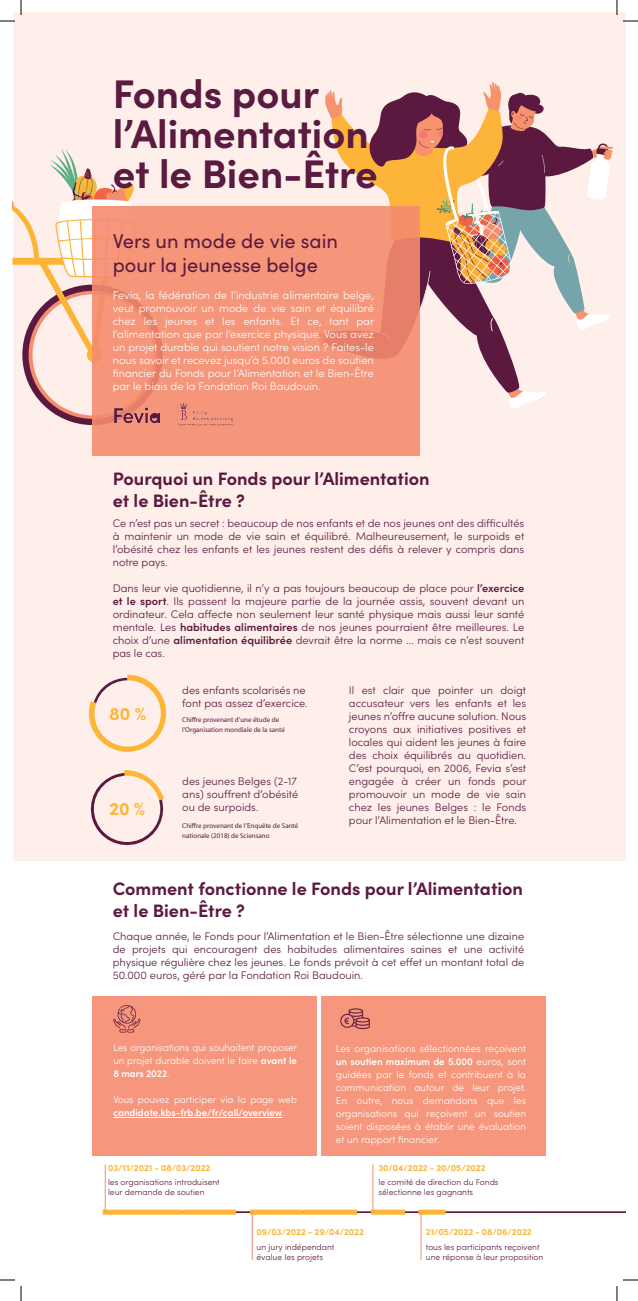
<style>
.page{position:relative;width:638px;height:1301px;background:#fff}
.page>*{position:absolute;margin:0;border:0;box-sizing:border-box;transform-origin:0 0}
.t1{font:700 40px/40px "Sofia Pro";color:#5b1a40}
.t2{font:20px/24px "Sofia Pro";color:#5b1a40}
.t3{font:700 18px/22px "Sofia Pro";color:#5b1a40}
.t4{font:700 17.9px "Sofia Pro";color:#fcb534}
.t5{font:300 11px/13px "Sofia Pro";color:#5b1a40;text-align:justify}
.t6{font:300 11px/13px "Sofia Pro";color:#fff;text-align:justify}
.t7{font:300 10px/13px "Sofia Pro";letter-spacing:-.005em;color:#fff;text-align:justify}
.t8{font:600 10px/13px "Sofia Pro";letter-spacing:-.005em;color:#fff}
.t9{font:700 9px "Sofia Pro";color:#fcb534}
.t10{font:300 8.5px/10px "Sofia Pro";color:#5b1a40}
.t11{font:7px/10px "Myriad Pro";color:#5b1a40}
.s1{font-weight:600}
.s2{font-weight:300}
</style>
<div class="page">
<div style="left:12px;top:12px;width:613px;height:848px;background:#feefeb"></div>
<svg style="left:12px;top:149px;width:122px;height:276px"></svg>
<svg style="left:325px;top:82px;width:288px;height:329px"></svg>
<svg style="left:92px;top:206px;width:327px;height:250px;background:#f39378"></svg>
<div style="left:92px;top:996px;width:224px;height:159px;background:#f6967c"></div>
<div style="left:321px;top:996px;width:224px;height:159px;background:#f6967c"></div>
<hr style="left:113px;top:1117px;width:169px;height:1px;background:#fff">
<svg style="left:89px;top:675px;width:77px;height:77px"></svg>
<div style="left:94px;top:680px;width:67px;height:66px;background:#feefeb;border-radius:50%"></div>
<svg style="left:90px;top:770px;width:74px;height:76px"></svg>
<div style="left:94px;top:775px;width:66px;height:67px;background:#feefeb;border-radius:50%"></div>
<hr style="left:107px;top:1211px;width:518px;height:2px;background:#5b1a40">
<div style="left:102px;top:1209px;width:27px;height:5px;background:#fcb534"></div>
<div style="left:129px;top:1209px;width:53px;height:5px;background:#fcb534"></div>
<div style="left:182px;top:1209px;width:54px;height:5px;background:#fcb534"></div>
<div style="left:250px;top:1209px;width:53px;height:5px;background:#fcb534"></div>
<div style="left:303px;top:1209px;width:54px;height:5px;background:#fcb534"></div>
<div style="left:371px;top:1209px;width:34px;height:5px;background:#fcb534"></div>
<div style="left:418px;top:1209px;width:27px;height:5px;background:#fcb534"></div>
<hr style="left:105px;top:1164px;width:1px;height:48px;background:#f58b6e">
<hr style="left:372px;top:1164px;width:1px;height:48px;background:#f58b6e">
<hr style="left:252px;top:1212px;width:1px;height:47px;background:#f58b6e">
<hr style="left:420px;top:1212px;width:1px;height:47px;background:#f58b6e">
<svg style="left:113px;top:1005px;width:27px;height:27px"></svg>
<svg style="left:340px;top:1008px;width:30px;height:21px"></svg>
<img style="left:177px;top:399px;width:57px;height:30px">
<img style="left:113px;top:407px;width:50px;height:18px">
<svg style="left:0;top:1279px;width:15px;height:1px"></svg>
<svg style="left:623px;top:1279px;width:14px;height:1px"></svg>
<svg style="left:0;top:0;width:22px;height:22px"></svg>
<svg style="left:20px;top:1286px;width:2px;height:15px"></svg>
<svg style="left:616px;top:0;width:21px;height:22px"></svg>
<svg style="left:616px;top:1286px;width:1px;height:15px"></svg>
<h1 class="t1" style="left:113px;top:71px;width:266px">Fonds pour l’Alimentation et le Bien-Être</h1>
<h2 class="t2" style="left:113px;top:228px;width:226px">Vers un mode de vie sain pour la jeunesse belge</h2>
<p class="t6" style="left:113px;top:288px;width:263px">Fevia, la fédération de l’industrie alimentaire belge, veut promouvoir un mode de vie sain et équilibré chez les jeunes et les enfants. Et ce, tant par l’alimentation que par l’exercice physique. Vous avez un projet durable qui soutient notre vision ? Faites-le nous savoir et recevez jusqu’à 5.000 euros de soutien financier du Fonds pour l’Alimentation et le Bien-Être par le biais de la Fondation Roi Baudouin.</p>
<h3 class="t3" style="left:113px;top:467px;width:318px">Pourquoi un Fonds pour l’Alimentation et le Bien-Être ?</h3>
<p class="t5" style="left:113px;top:516px;width:413px">Ce n’est pas un secret : beaucoup de nos enfants et de nos jeunes ont des difficultés à maintenir un mode de vie sain et équilibré. Malheureusement, le surpoids et l’obésité chez les enfants et les jeunes restent des défis à relever y compris dans notre pays.</p>
<p class="t5" style="left:113px;top:581px;width:413px">Dans leur vie quotidienne, il n’y a pas toujours beaucoup de place pour <span class="s1">l’exercice et le sport</span>. Ils passent la majeure partie de la journée assis, souvent devant un ordinateur. Cela affecte non seulement leur santé physique mais aussi leur santé mentale. Les <span class="s1">habitudes alimentaires</span> de nos jeunes pourraient être meilleures. Le choix d’une <span class="s1">alimentation équilibrée</span> devrait être la norme ... mais ce n’est souvent pas le cas.</p>
<h3 class="t4" style="left:109px;top:699px;width:38px">80 %</h3>
<h3 class="t4" style="left:109px;top:795px;width:37px">20 %</h3>
<p class="t5" style="left:182px;top:683px;width:127px">des enfants scolarisés ne font pas assez d’exercice.</p>
<p class="t11" style="left:182px;top:715px;width:104px">Chiffre provenant d’une étude de l’Organisation mondiale de la santé</p>
<p class="t5" style="left:182px;top:774px;width:117px">des jeunes Belges (2-17 ans) souffrent d’obésité ou de surpoids.</p>
<p class="t11" style="left:182px;top:820px;width:117px">Chiffre provenant de l’Enquête de Santé nationale (2018) de Sciensano</p>
<p class="t5" style="left:349px;top:683px;width:179px">Il est clair que pointer un doigt accusateur vers les enfants et les jeunes n’offre aucune solution. Nous croyons aux initiatives positives et locales qui aident les jeunes à faire des choix équilibrés au quotidien.<br>C’est pourquoi, en 2006, Fevia s’est engagée à créer un fonds pour promouvoir un mode de vie sain chez les jeunes Belges : le Fonds pour l’Alimentation et le Bien-Être.</p>
<h3 class="t3" style="left:113px;top:876px;width:411px">Comment fonctionne le Fonds pour l’Alimentation et le Bien-Être ?</h3>
<p class="t5" style="left:113px;top:928px;width:413px">Chaque année, le Fonds pour l’Alimentation et le Bien-Être sélectionne une dizaine de projets qui encouragent des habitudes alimentaires saines et une activité physique régulière chez les jeunes. Le fonds prévoit à cet effet un montant total de 50.000 euros, géré par la Fondation Roi Baudouin.</p>
<p class="t7" style="left:113px;top:1041px;width:185px">Les organisations qui souhaitent proposer un projet durable doivent le faire <span class="s1">avant le 8 mars 2022</span>.</p>
<p class="t8" style="left:113px;top:1092px;width:185px"><span class="s2">Vous pouvez participer via la page web </span>candidate.kbs-frb.be/fr/call/overview<span class="s2">.</span></p>
<p class="t7" style="left:336px;top:1041px;width:192px">Les organisations sélectionnées reçoivent <span class="s1">un soutien maximum de 5.000</span> euros, sont guidées par le fonds et contribuent à la communication autour de leur projet.<br>En outre, nous demandons que les organisations qui reçoivent un soutien soient disposées à établir une évaluation et un rapport financier.</p>
<p class="t9" style="left:108px;top:1160px;width:104px">03/11/2021 - 08/03/2022</p>
<p class="t9" style="left:378px;top:1160px;width:109px">30/04/2022 - 20/05/2022</p>
<p class="t10" style="left:108px;top:1176px;width:113px">les organisations introduisent leur demande de soutien</p>
<p class="t10" style="left:378px;top:1176px;width:121px">le comité de direction du Fonds sélectionne les gagnants</p>
<p class="t9" style="left:256px;top:1225px;width:109px">09/03/2022 - 29/04/2022</p>
<p class="t10" style="left:256px;top:1241px;width:79px">un jury indépendant évalue les projets</p>
<p class="t9" style="left:425px;top:1225px;width:107px">21/05/2022 - 08/06/2022</p>
<p class="t10" style="left:425px;top:1241px;width:119px">tous les participants reçoivent une réponse à leur proposition</p>
</div>
